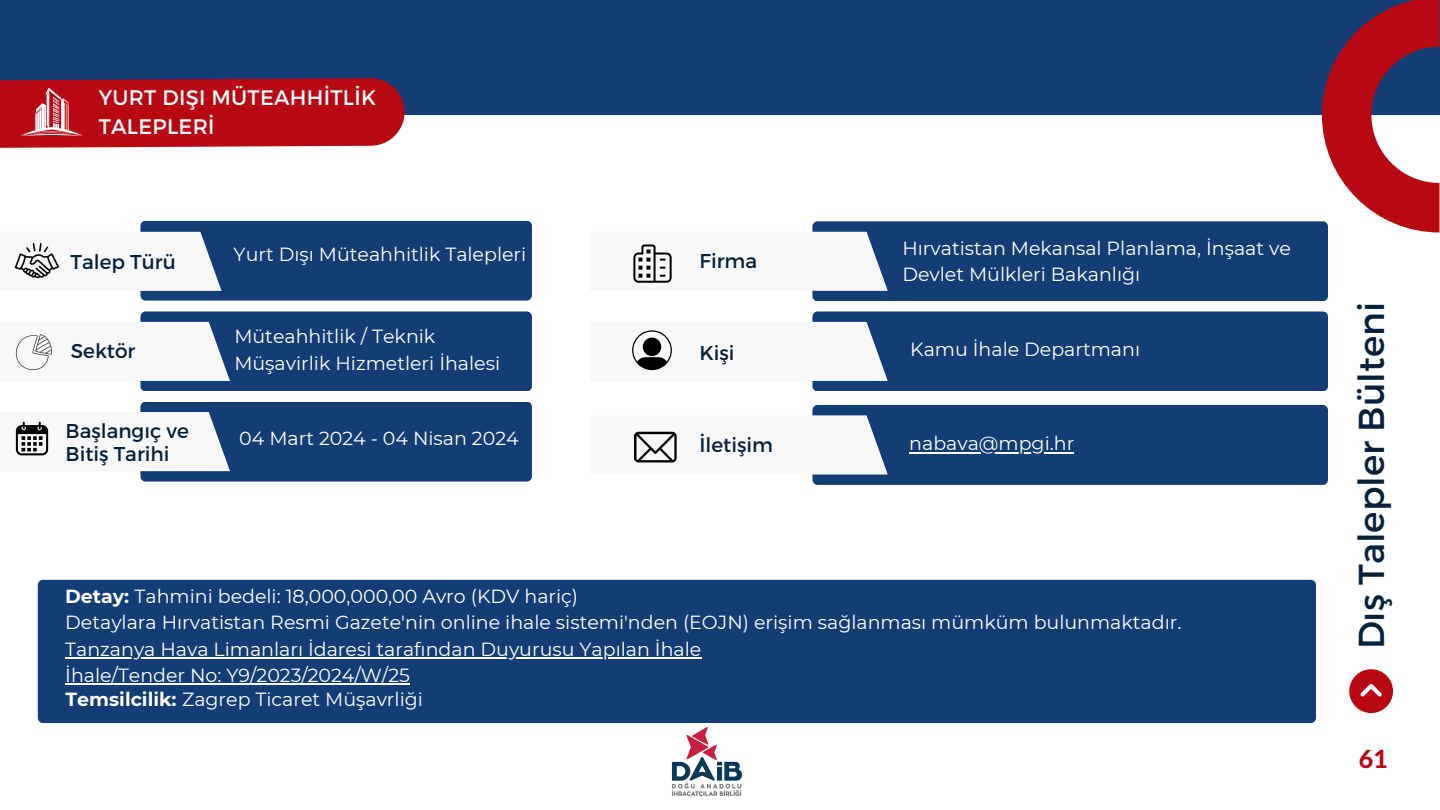
<style>
.page{position:relative;width:1440px;height:810px;background:#fff}
.page>*{position:absolute;margin:0;border:0;box-sizing:border-box;transform-origin:0 0}
.t1{font:36px "Montserrat";color:#06213c}
.t2{font:800 25px "Lato Latin";color:#b80813}
.t3{font:21px/29.2px "Montserrat";letter-spacing:.015em;color:#fff}
.t4{font:20px/22.5px "Montserrat";color:#06213c}
.t5{font:19px/25.9px "Montserrat";color:#fff}
.s1{font-weight:700}
</style>
<div class="page">
<div style="left:0;top:0;width:1440px;height:115px;background:#133d74"></div>
<svg style="left:0;top:78px;width:405px;height:70px;background:#b5101c"></svg>
<div style="left:140px;top:402px;width:392px;height:80px;background:#133d74;border-radius:5px"></div>
<div style="left:140px;top:311px;width:392px;height:80px;background:#133d74;border-radius:5px"></div>
<div style="left:140px;top:221px;width:392px;height:80px;background:#133d74;border-radius:5px"></div>
<svg style="left:1322px;top:0;width:118px;height:232px"></svg>
<svg style="left:1349px;top:670px;width:44px;height:43px"></svg>
<div style="left:812px;top:311px;width:516px;height:80px;background:#133d74;border-radius:5px"></div>
<div style="left:812px;top:221px;width:516px;height:80px;background:#133d74;border-radius:5px"></div>
<div style="left:38px;top:580px;width:1278px;height:143px;background:#133d74;border-radius:5px"></div>
<svg style="left:633px;top:232px;width:255px;height:59px"></svg>
<svg style="left:14px;top:232px;width:208px;height:59px"></svg>
<svg style="left:15px;top:412px;width:215px;height:59px"></svg>
<svg style="left:15px;top:322px;width:215px;height:59px"></svg>
<svg style="left:20px;top:88px;width:63px;height:48px;background:#c9464e"></svg>
<div style="left:812px;top:405px;width:516px;height:80px;background:#133d74;border-radius:5px"></div>
<svg style="left:632px;top:322px;width:256px;height:59px"></svg>
<svg style="left:633px;top:415px;width:255px;height:60px"></svg>
<hr style="left:65px;top:657px;width:636px;height:2px;background:#fff">
<hr style="left:65px;top:683px;width:345px;height:2px;background:#fff">
<hr style="left:909px;top:452px;width:165px;height:1px;background:#fff">
<img style="left:671px;top:727px;width:72px;height:70px">
<p class="t3" style="left:99px;top:82px;width:279px">YURT DIŞI MÜTEAHHİTLİK<br>TALEPLERİ</p>
<p class="t4" style="left:71px;top:250px;width:107px">Talep Türü</p>
<p class="t4" style="left:71px;top:338px;width:66px">Sektör</p>
<p class="t4" style="left:66px;top:419px;width:125px">Başlangıç ve<br>Bitiş Tarihi</p>
<p class="t5" style="left:234px;top:241px;width:291px">Yurt Dışı Müteahhitli k Talepleri</p>
<p class="t5" style="left:234px;top:323px;width:264px;line-height:26.2px">Müteahhitlik / Teknik<br>Müşavi rli k Hizmetleri İhalesi</p>
<p class="t5" style="left:239px;top:425px;width:281px">04 Mart 2024 - 04 Nisan 2024</p>
<p class="t4" style="left:700px;top:249px;width:59px">Firma</p>
<p class="t4" style="left:700px;top:340px;width:37px">Kişi</p>
<p class="t5" style="left:902px;top:235px;width:390px;line-height:26.2px">Hırvatistan Mekansal Planlama, İnşaat ve<br>Devlet Mülkleri Bakanlığı</p>
<p class="t5" style="left:910px;top:336px;width:231px">Kamu İhale Departmanı</p>
<p class="t4" style="left:700px;top:433px;width:75px">İletişim</p>
<p class="t5" style="left:909px;top:431px;width:166px">nabava@mpgi.hr</p>
<p class="t5" style="left:65px;top:583px;width:1118px"><span class="s1">Detay:</span> Tahmi ni bedeli : 18,000,000,00 Avro (KDV hariç)<br>Detaylara Hırvatistan Resmi Gazete'ni n onli ne i hale sistemi'nden (EOJN) erişi m sağlanması mümküm bulunmaktadır.<br>Tanzanya Hava Li manları İdaresi tarafından Duyurusu Yapılan İhale<br>İhale/Tender No: Y9/2023/2024/W/25<br><span class="s1">Temsilcilik:</span> Zagrep Ticaret Müşavrliği</p>
<h1 class="t1" style="left:1348px;top:649px;width:349px;rotate:-90deg">Dış Talepler Bülteni</h1>
<h2 class="t2" style="left:1359px;top:748px;width:31px">61</h2>
</div>
